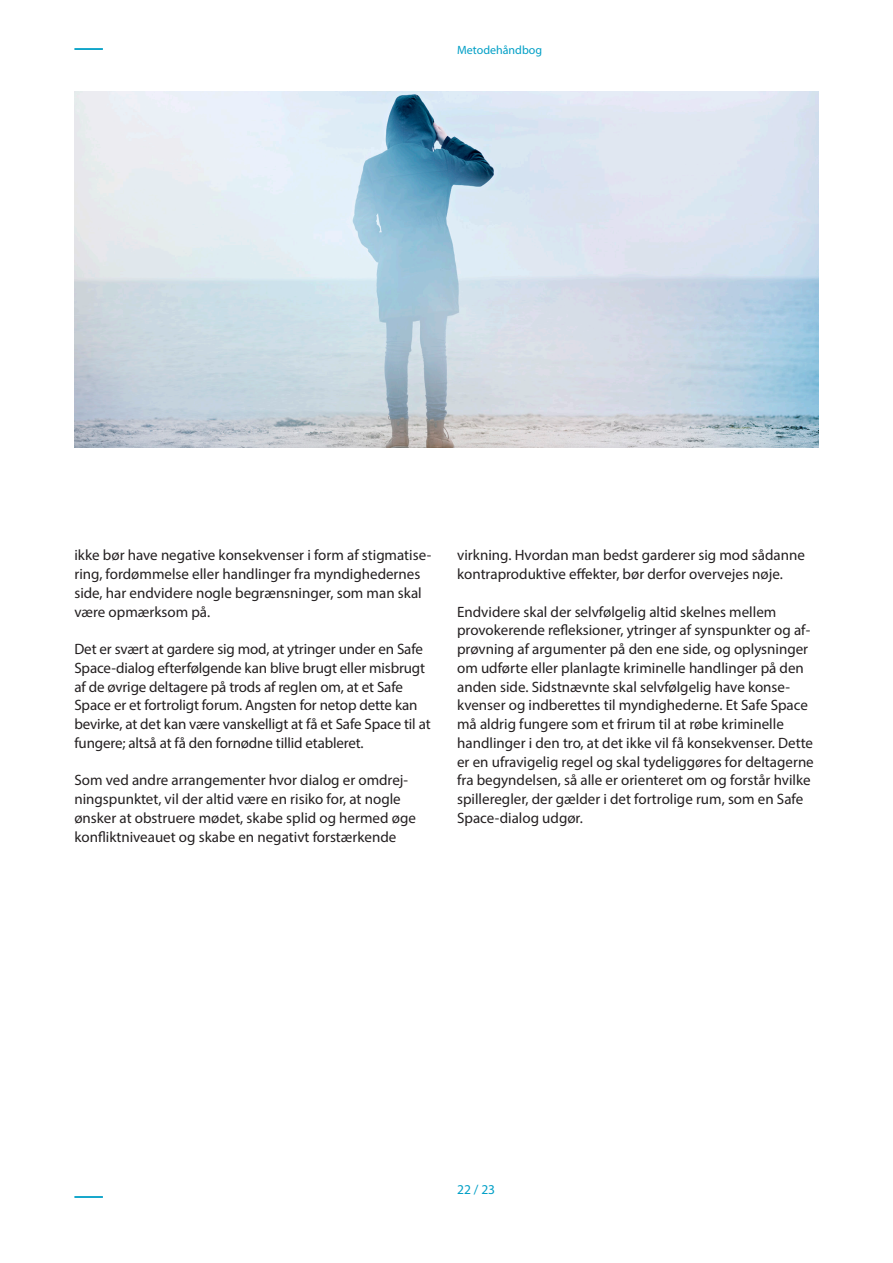
<style>
.page{position:relative;width:893px;height:1263px;background:#fff}
.page>*{position:absolute;margin:0;border:0;box-sizing:border-box;transform-origin:0 0}
.Brødtekst{font:15px/18.8px "Myriad Pro";color:#231f20}
.t1{font:13.5px "Myriad Pro";color:#009fc6}
.t2{font:12px "Myriad Pro";color:#009fc6}
</style>
<div class="page">
<hr style="left:74px;top:1196px;width:29px;height:2px;background:#009fc6">
<hr style="left:74px;top:48px;width:29px;height:2px;background:#009fc6">
<img style="left:74px;top:92px;width:745px;height:356px">
<p class="t2" style="left:457px;top:43px;width:86px">Metodehåndbog</p>
<p class="Brødtekst" style="left:74px;top:546px;width:358px">ikke bør have negative konsekvenser i form af stigmatise&shy;ring, fordømmelse eller handlinger fra myndighedernes side, har endvidere nogle begrænsninger, som man skal være opmærksom på.</p>
<p class="Brødtekst" style="left:74px;top:639px;width:358px">Det er svært at gardere sig mod, at ytringer under en Safe Space-dialog efterfølgende kan blive brugt eller misbrugt af de øvrige deltagere på trods af reglen om, at et Safe Space er et fortroligt forum. Angsten for netop dette kan bevirke, at det kan være vanskelligt at få et Safe Space til at fungere; altså at få den fornødne tillid etableret.</p>
<p class="Brødtekst" style="left:74px;top:771px;width:343px">Som ved andre arrangementer hvor dialog er omdrej&shy;ningspunktet, vil der altid være en risiko for, at nogle ønsker at obstruere mødet, skabe splid og hermed øge konfliktniveauet og skabe en negativt forstærkende</p>
<p class="Brødtekst" style="left:457px;top:546px;width:349px">virkning. Hvordan man bedst garderer sig mod sådanne kontraproduktive effekter, bør derfor overvejes nøje.</p>
<p class="Brødtekst" style="left:457px;top:602px;width:358px">Endvidere skal der selvfølgelig altid skelnes mellem provokerende refleksioner, ytringer af synspunkter og af&shy;prøvning af argumenter på den ene side, og oplysninger om udførte eller planlagte kriminelle handlinger på den anden side. Sidstnævnte skal selvfølgelig have konse&shy;kvenser og indberettes til myndighederne. Et Safe Space må aldrig fungere som et frirum til at røbe kriminelle handlinger i den tro, at det ikke vil få konsekvenser. Dette er en ufravigelig regel og skal tydeliggøres for deltagerne fra begyndelsen, så alle er orienteret om og forstår hvilke spilleregler, der gælder i det fortrolige rum, som en Safe Space-dialog udgør.</p>
<p class="t1" style="left:457px;top:1181px;width:40px">22 / 23</p>
</div>
